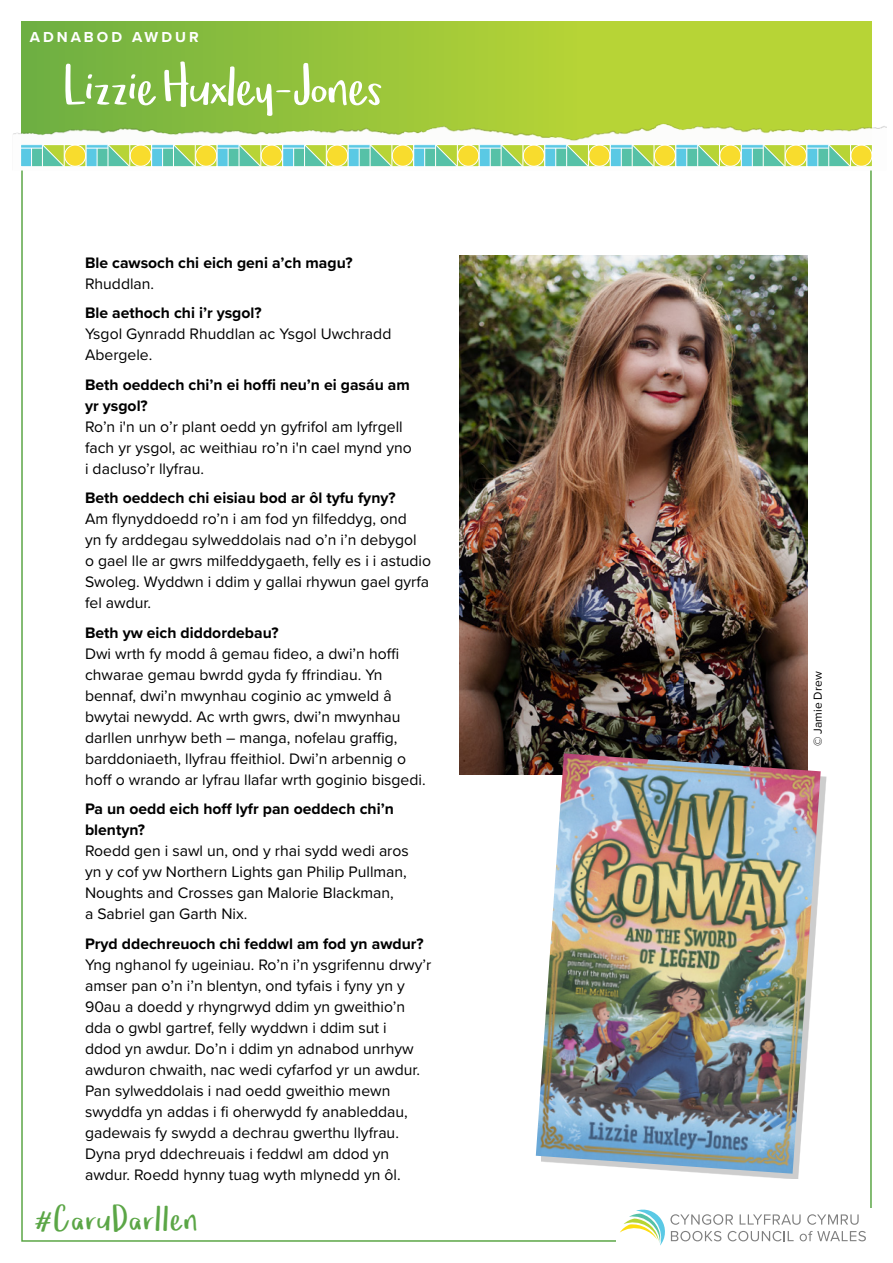
<style>
.page{position:relative;width:893px;height:1263px;background:#fff}
.page>*{position:absolute;margin:0;border:0;box-sizing:border-box;transform-origin:0 0}
.Default{font:54px "Om Telolet Om";letter-spacing:-.01em;color:#fff}
.t1{font:34.65px "Om Telolet Om";letter-spacing:.03em;color:#5ba646}
.t2{font:15.75px/21px "Proxima Nova";color:#000}
.t3{font:700 15.75px/21px "Proxima Nova";color:#000}
.Default-2{font:700 15px "Proxima Nova";letter-spacing:.2em;color:#fff}
.t4{font:12px "Proxima Nova";color:#000}
</style>
<div class="page">
<div style="left:21px;top:21px;width:851px;height:123px;background:#b7d436"></div>
<div style="left:21px;top:21px;width:556px;height:122px;background:linear-gradient(to right,#6daf42,#b6d336)"></div>
<img style="left:13px;top:124px;width:874px;height:47px">
<svg style="left:65px;top:146px;width:19px;height:19px"></svg>
<div style="left:65px;top:145px;width:21px;height:21px;background:#f8dc2d;border-radius:50%"></div>
<div style="left:64px;top:145px;width:22px;height:22px;border:1px solid #fff;border-radius:50%"></div>
<svg style="left:22px;top:146px;width:43px;height:19px"></svg>
<div style="left:20px;top:144px;width:66px;height:23px;border:1px solid #fff"></div>
<svg style="left:131px;top:146px;width:19px;height:19px"></svg>
<div style="left:130px;top:145px;width:21px;height:21px;background:#f8dc2d;border-radius:50%"></div>
<div style="left:130px;top:145px;width:22px;height:22px;border:1px solid #fff;border-radius:50%"></div>
<svg style="left:88px;top:146px;width:43px;height:19px"></svg>
<div style="left:86px;top:144px;width:66px;height:23px;border:1px solid #fff"></div>
<svg style="left:196px;top:146px;width:19px;height:19px"></svg>
<div style="left:196px;top:145px;width:21px;height:21px;background:#f8dc2d;border-radius:50%"></div>
<div style="left:195px;top:145px;width:22px;height:22px;border:1px solid #fff;border-radius:50%"></div>
<svg style="left:153px;top:146px;width:43px;height:19px"></svg>
<div style="left:151px;top:144px;width:66px;height:23px;border:1px solid #fff"></div>
<svg style="left:262px;top:146px;width:19px;height:19px"></svg>
<div style="left:261px;top:145px;width:21px;height:21px;background:#f8dc2d;border-radius:50%"></div>
<div style="left:261px;top:145px;width:22px;height:22px;border:1px solid #fff;border-radius:50%"></div>
<svg style="left:219px;top:146px;width:43px;height:19px"></svg>
<div style="left:217px;top:144px;width:66px;height:23px;border:1px solid #fff"></div>
<svg style="left:327px;top:146px;width:20px;height:19px"></svg>
<div style="left:327px;top:145px;width:21px;height:21px;background:#f8dc2d;border-radius:50%"></div>
<div style="left:326px;top:145px;width:22px;height:22px;border:1px solid #fff;border-radius:50%"></div>
<svg style="left:284px;top:146px;width:43px;height:19px"></svg>
<div style="left:282px;top:144px;width:67px;height:23px;border:1px solid #fff"></div>
<svg style="left:393px;top:146px;width:19px;height:19px"></svg>
<div style="left:392px;top:145px;width:21px;height:21px;background:#f8dc2d;border-radius:50%"></div>
<div style="left:392px;top:145px;width:22px;height:22px;border:1px solid #fff;border-radius:50%"></div>
<svg style="left:350px;top:146px;width:43px;height:19px"></svg>
<div style="left:348px;top:144px;width:66px;height:23px;border:1px solid #fff"></div>
<svg style="left:458px;top:146px;width:20px;height:19px"></svg>
<div style="left:458px;top:145px;width:21px;height:21px;background:#f8dc2d;border-radius:50%"></div>
<div style="left:457px;top:145px;width:22px;height:22px;border:1px solid #fff;border-radius:50%"></div>
<svg style="left:415px;top:146px;width:43px;height:19px"></svg>
<div style="left:413px;top:144px;width:67px;height:23px;border:1px solid #fff"></div>
<svg style="left:524px;top:146px;width:19px;height:19px"></svg>
<div style="left:523px;top:145px;width:21px;height:21px;background:#f8dc2d;border-radius:50%"></div>
<div style="left:523px;top:145px;width:22px;height:22px;border:1px solid #fff;border-radius:50%"></div>
<svg style="left:481px;top:146px;width:43px;height:19px"></svg>
<div style="left:479px;top:144px;width:66px;height:23px;border:1px solid #fff"></div>
<svg style="left:589px;top:146px;width:20px;height:19px"></svg>
<div style="left:589px;top:145px;width:21px;height:21px;background:#f8dc2d;border-radius:50%"></div>
<div style="left:588px;top:145px;width:22px;height:22px;border:1px solid #fff;border-radius:50%"></div>
<svg style="left:546px;top:146px;width:43px;height:19px"></svg>
<div style="left:544px;top:144px;width:67px;height:23px;border:1px solid #fff"></div>
<svg style="left:655px;top:146px;width:19px;height:19px"></svg>
<div style="left:654px;top:145px;width:21px;height:21px;background:#f8dc2d;border-radius:50%"></div>
<div style="left:654px;top:145px;width:22px;height:22px;border:1px solid #fff;border-radius:50%"></div>
<svg style="left:612px;top:146px;width:43px;height:19px"></svg>
<div style="left:610px;top:144px;width:66px;height:23px;border:1px solid #fff"></div>
<svg style="left:720px;top:146px;width:20px;height:19px"></svg>
<div style="left:720px;top:145px;width:21px;height:21px;background:#f8dc2d;border-radius:50%"></div>
<div style="left:719px;top:145px;width:22px;height:22px;border:1px solid #fff;border-radius:50%"></div>
<svg style="left:677px;top:146px;width:43px;height:19px"></svg>
<div style="left:675px;top:144px;width:67px;height:23px;border:1px solid #fff"></div>
<svg style="left:786px;top:146px;width:19px;height:19px"></svg>
<div style="left:785px;top:145px;width:21px;height:21px;background:#f8dc2d;border-radius:50%"></div>
<div style="left:785px;top:145px;width:22px;height:22px;border:1px solid #fff;border-radius:50%"></div>
<svg style="left:743px;top:146px;width:43px;height:19px"></svg>
<div style="left:741px;top:144px;width:66px;height:23px;border:1px solid #fff"></div>
<svg style="left:851px;top:146px;width:20px;height:19px"></svg>
<div style="left:851px;top:145px;width:21px;height:21px;background:#f8dc2d;border-radius:50%"></div>
<div style="left:850px;top:145px;width:22px;height:22px;border:1px solid #fff;border-radius:50%"></div>
<svg style="left:808px;top:146px;width:43px;height:19px"></svg>
<div style="left:806px;top:144px;width:67px;height:23px;border:1px solid #fff"></div>
<svg style="left:620px;top:1209px;width:246px;height:36px"></svg>
<img style="left:459px;top:255px;width:349px;height:520px">
<div style="left:541px;top:759px;width:285px;height:420px;background:#000;opacity:.2"></div>
<img style="left:536px;top:753px;width:285px;height:421px">
<p class="Default-2" style="left:30px;top:25px;width:170px">ADNABOD AWDUR</p>
<p class="Default" style="left:64px;top:56px;width:321px">Lizzie Huxley-Jones</p>
<p class="t3" style="left:85px;top:251px;width:269px">Ble cawsoch chi eich geni a’ch magu?</p>
<p class="t2" style="left:85px;top:272px;width:71px">Rhuddlan.</p>
<p class="t3" style="left:85px;top:302px;width:178px">Ble aethoch chi i’r ysgol?</p>
<p class="t2" style="left:85px;top:323px;width:308px">Ysgol Gynradd Rhuddlan ac Ysgol Uwchradd<br>Abergele.</p>
<p class="t3" style="left:85px;top:373px;width:326px">Beth oeddech chi’n ei hoffi neu’n ei gasáu am yr ysgol?</p>
<p class="t2" style="left:85px;top:415px;width:328px">Ro’n i'n un o’r plant oedd yn gyfrifol am lyfrgell fach yr ysgol, ac weithiau ro’n i'n cael mynd yno i dacluso’r llyfrau.</p>
<p class="t3" style="left:85px;top:487px;width:312px">Beth oeddech chi eisiau bod ar ôl tyfu fyny?</p>
<p class="t2" style="left:85px;top:508px;width:348px">Am flynyddoedd ro’n i am fod yn filfeddyg, ond<br>yn fy arddegau sylweddolais nad o’n i’n debygol<br>o gael lle ar gwrs milfeddygaeth, felly es i i astudio Swoleg. Wyddwn i ddim y gallai rhywun gael gyrfa fel awdur.</p>
<p class="t3" style="left:85px;top:621px;width:195px">Beth yw eich diddordebau?</p>
<p class="t2" style="left:85px;top:642px;width:342px">Dwi wrth fy modd â gemau fideo, a dwi’n hoffi chwarae gemau bwrdd gyda fy ffrindiau. Yn bennaf, dwi’n mwynhau coginio ac ymweld â bwytai newydd. Ac wrth gwrs, dwi’n mwynhau darllen unrhyw beth – manga, nofelau graffig, barddoniaeth, llyfrau ffeithiol. Dwi’n arbennig o hoff o wrando ar lyfrau llafar wrth goginio bisgedi.</p>
<p class="t3" style="left:85px;top:798px;width:310px">Pa un oedd eich hoff lyfr pan oeddech chi’n blentyn?</p>
<p class="t2" style="left:85px;top:840px;width:325px">Roedd gen i sawl un, ond y rhai sydd wedi aros yn y cof yw Northern Lights gan Philip Pullman, Noughts and Crosses gan Malorie Blackman,<br>a Sabriel gan Garth Nix.</p>
<p class="t3" style="left:85px;top:932px;width:340px">Pryd ddechreuoch chi feddwl am fod yn awdur?</p>
<p class="t2" style="left:85px;top:953px;width:348px">Yng nghanol fy ugeiniau. Ro’n i’n ysgrifennu drwy’r amser pan o’n i’n blentyn, ond tyfais i fyny yn y 90au a doedd y rhyngrwyd ddim yn gweithio’n dda o gwbl gartref, felly wyddwn i ddim sut i<br>ddod yn awdur. Do’n i ddim yn adnabod unrhyw awduron chwaith, nac wedi cyfarfod yr un awdur.<br>Pan sylweddolais i nad oedd gweithio mewn swyddfa yn addas i fi oherwydd fy anableddau, gadewais fy swydd a dechrau gwerthu llyfrau.<br>Dyna pryd ddechreuais i feddwl am ddod yn awdur. Roedd hynny tuag wyth mlynedd yn ôl.</p>
<p class="t1" style="left:34px;top:1199px;width:165px">#CaruDarllen</p>
<p class="t4" style="left:809px;top:746px;width:76px;rotate:-90deg">© Jamie Drew</p>
</div>
